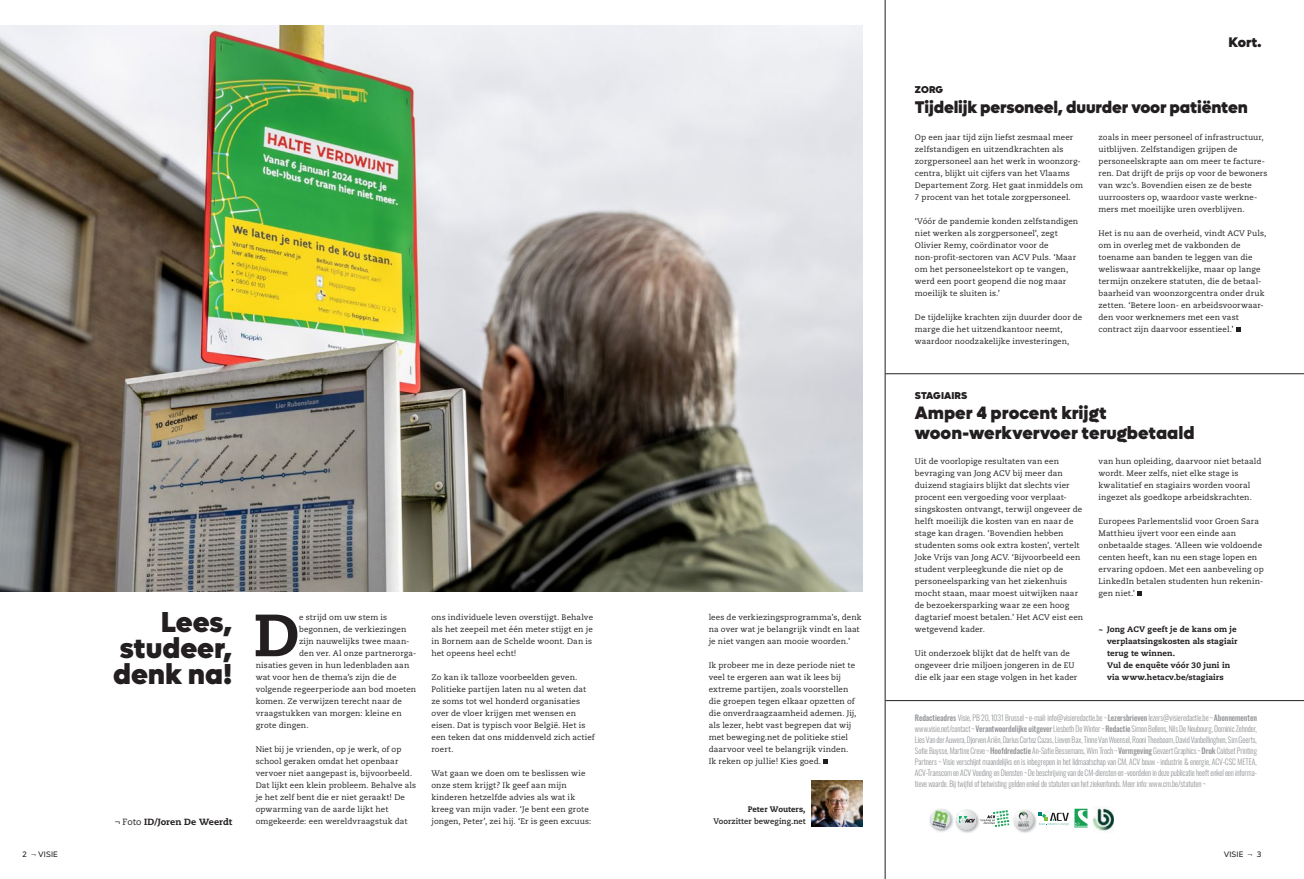
<style>
.page{position:relative;width:1304px;height:879px;background:#fff}
.page>*{position:absolute;margin:0;border:0;box-sizing:border-box;transform-origin:0 0}
.t1{font:800 59.4px "Caecilia LT Pro 85";color:#231f20}
.t2{font:900 29px/26px "Lufga";letter-spacing:-.005em;color:#231f20;text-align:justify}
.t3{font:900 18px/20px "Lufga";color:#231f20}
.t4{font:900 17px "Lufga";letter-spacing:-.01em;color:#231f20}
.t5{font:900 14px "Lufga";color:#231f20}
.t6{font:900 10px "Lufga";letter-spacing:.005em;color:#231f20}
.t7{font:800 9px "Caecilia LT Pro 85";letter-spacing:.005em;color:#231f20}
.t8{font:8px/12px "Caecilia LT Pro 55 Roman";letter-spacing:.01em;color:#231f20}
.t9{font:300 8px/11px "Oswald";letter-spacing:-.01em;color:#939598;text-align:justify;scale:.96 1}
.t10{font:800 8px/12px "Caecilia LT Pro 85";letter-spacing:.005em;color:#231f20}
.t11{font:700 8px "Caecilia LT Pro 75";letter-spacing:.01em;color:#231f20;scale:.96 1}
.t12{font:8px "Lufga";letter-spacing:.02em;color:#231f20}
.t13{font:800 8px "Caecilia LT Pro 85";letter-spacing:.005em;color:#231f20;scale:.96 1}
.s1{font-family:"Caecilia LT Pro 55 Roman";font-weight:400}
.s2{font-weight:500}
.s3{font-family:"Caecilia LT Pro 45";font-weight:300}
</style>
<div class="page">
<img style="left:0;top:26px;width:863px;height:565px">
<hr style="left:885px;top:0;width:1px;height:879px;background:#231f20">
<hr style="left:885px;top:373px;width:419px;height:1px;background:#231f20">
<hr style="left:885px;top:700px;width:419px;height:1px;background:#231f20">
<img style="left:812px;top:780px;width:50px;height:46px">
<svg style="left:1137px;top:591px;width:5px;height:5px"></svg>
<svg style="left:1236px;top:327px;width:4px;height:5px"></svg>
<svg style="left:823px;top:759px;width:5px;height:5px"></svg>
<img style="left:929px;top:809px;width:46px;height:24px">
<img style="left:930px;top:809px;width:20px;height:20px;border-radius:10px">
<img style="left:1094px;top:808px;width:20px;height:23px">
<img style="left:1013px;top:809px;width:24px;height:24px">
<img style="left:1014px;top:810px;width:20px;height:20px;border-radius:10px">
<svg style="left:956px;top:810px;width:53px;height:20px"></svg>
<svg style="left:1038px;top:808px;width:49px;height:19px"></svg>
<h3 class="t5" style="left:1228px;top:33px;width:34px">Kort.</h3>
<h2 class="t2" style="left:113px;top:609px;width:120px;text-indent:48px">Lees, studeer, denk na!</h2>
<h1 class="t1" style="left:254px;top:594px;width:47px">D</h1>
<p class="t8" style="left:299px;top:611px;width:90px">e strijd om uw stem is</p>
<p class="t8" style="left:431px;top:611px;width:163px;text-align:justify">ons individuele leven overstijgt. Behalve als het zeepeil met één meter stijgt en je in Bornem aan de Schelde woont. Dan is het opeens heel echt!</p>
<p class="t8" style="left:431px;top:671px;width:165px">Zo kan ik talloze voorbeelden geven.<br>Politieke partijen laten nu al weten dat ze soms tot wel honderd organisaties over de vloer krijgen met wensen en eisen. Dat is typisch voor België. Het is een teken dat ons middenveld zich actief roert.</p>
<p class="t8" style="left:431px;top:767px;width:159px">Wat gaan we doen om te beslissen wie onze stem krijgt? Ik geef aan mijn kinderen hetzelfde advies als wat ik kreeg van mijn vader. ‘Je bent een grote</p>
<p class="t8" style="left:299px;top:623px;width:109px">begonnen, de verkiezingen</p>
<p class="t8" style="left:299px;top:635px;width:112px">zijn nauwelijks twee maan-</p>
<p class="t8" style="left:299px;top:647px;width:119px">den ver. Al onze partnerorga-</p>
<p class="t8" style="left:256px;top:659px;width:155px">nisaties geven in hun ledenbladen aan</p>
<p class="t8" style="left:256px;top:671px;width:142px">wat voor hen de thema’s zijn die de</p>
<p class="t8" style="left:256px;top:683px;width:162px">volgende regeerperiode aan bod moeten</p>
<p class="t8" style="left:256px;top:695px;width:148px">komen. Ze verwijzen terecht naar de</p>
<p class="t8" style="left:256px;top:707px;width:147px">vraagstukken van morgen: kleine en</p>
<p class="t8" style="left:256px;top:719px;width:54px">grote dingen.</p>
<p class="t8" style="left:256px;top:743px;width:162px">Niet bij je vrienden, op je werk, of op school geraken omdat het openbaar vervoer niet aangepast is, bijvoorbeeld.<br>Dat lijkt een klein probleem. Behalve als je het zelf bent die er niet geraakt! De opwarming van de aarde lijkt het omgekeerde: een wereldvraagstuk dat</p>
<p class="t7" style="left:115px;top:815px;width:119px"><span class="s1">¬ Foto</span> ID/Joren De Weerdt</p>
<p class="t8" style="left:431px;top:815px;width:161px">jongen, Peter’, zei hij. ‘Er is geen excuus:</p>
<p class="t8" style="left:709px;top:611px;width:155px">lees de verkiezingsprogramma’s, denk na over wat je belangrijk vindt en laat je niet vangen aan mooie woorden.’</p>
<p class="t8" style="left:709px;top:659px;width:149px">Ik probeer me in deze periode niet te veel te ergeren aan wat ik lees bij extreme partijen, zoals voorstellen die groepen tegen elkaar opzetten of die onverdraagzaamheid ademen. Jij, als lezer, hebt vast begrepen dat wij met beweging.net de politieke stiel daarvoor veel te belangrijk vinden.<br>Ik reken op jullie! Kies goed.</p>
<p class="t13" style="left:748px;top:804px;width:62px">Peter Wouters,</p>
<p class="t11" style="left:714px;top:816px;width:97px">Voorzitter beweging.net</p>
<p class="t6" style="left:915px;top:83px;width:30px">ZORG</p>
<h3 class="t4" style="left:915px;top:97px;width:334px">Tijdelijk personeel, duurder voor patiënten</h3>
<p class="t8" style="left:915px;top:131px;width:170px">Op een jaar tijd zijn liefst zesmaal meer zelfstandigen en uitzendkrachten als zorgpersoneel aan het werk in woonzorg&shy;centra, blijkt uit cijfers van het Vlaams Departement Zorg. Het gaat inmiddels om 7 procent van het totale zorgpersoneel.</p>
<p class="t8" style="left:915px;top:215px;width:165px">‘Vóór de pandemie konden zelfstandigen niet werken als zorgpersoneel’, zegt Olivier Remy, coördinator voor de non-profit-sectoren van ACV Puls. ‘Maar om het personeelstekort op te vangen, werd een poort geopend die nog maar moeilijk te sluiten is.’</p>
<p class="t8" style="left:915px;top:311px;width:169px">De tijdelijke krachten zijn duurder door de marge die het uitzendkantoor neemt, waardoor noodzakelijke investeringen,</p>
<p class="t8" style="left:1099px;top:131px;width:170px">zoals in meer personeel of infrastructuur, uitblijven. Zelfstandigen grijpen de personeelskrapte aan om meer te facture&shy;ren. Dat drijft de prijs op voor de bewoners van wzc’s. Bovendien eisen ze de beste uurroosters op, waardoor vaste werkne&shy;mers met moeilijke uren overblijven.</p>
<p class="t8" style="left:1099px;top:227px;width:169px">Het is nu aan de overheid, vindt ACV Puls, om in overleg met de vakbonden de toename aan banden te leggen van die weliswaar aantrekkelijke, maar op lange termijn onzekere statuten, die de betaal&shy;baarheid van woonzorgcentra onder druk zetten. ‘Betere loon- en arbeidsvoorwaar&shy;den voor werknemers met een vast contract zijn daarvoor essentieel.’</p>
<p class="t6" style="left:915px;top:389px;width:54px">STAGIAIRS</p>
<h3 class="t3" style="left:915px;top:403px;width:281px">Amper 4 procent krijgt woon-werkvervoer terugbetaald</h3>
<p class="t8" style="left:915px;top:455px;width:170px">Uit de voorlopige resultaten van een bevraging van Jong ACV bij meer dan duizend stagiairs blijkt dat slechts vier procent een vergoeding voor verplaat&shy;singskosten ontvangt, terwijl ongeveer de helft moeilijk die kosten van en naar de stage kan dragen. ‘Bovendien hebben studenten soms ook extra kosten’, vertelt Joke Vrijs van Jong ACV. ‘Bijvoorbeeld een student verpleegkunde die niet op de personeelsparking van het ziekenhuis mocht staan, maar moest uitwijken naar de bezoekersparking waar ze een hoog dagtarief moest betalen.’ Het ACV eist een wetgevend kader.</p>
<p class="t8" style="left:915px;top:647px;width:164px">Uit onderzoek blijkt dat de helft van de ongeveer drie miljoen jongeren in de EU die elk jaar een stage volgen in het kader</p>
<p class="t8" style="left:1099px;top:455px;width:164px">van hun opleiding, daarvoor niet betaald wordt. Meer zelfs, niet elke stage is kwalitatief en stagiairs worden vooral ingezet als goedkope arbeidskrachten.</p>
<p class="t8" style="left:1099px;top:515px;width:167px">Europees Parlementslid voor Groen Sara Matthieu ijvert voor een einde aan onbetaalde stages. ‘Alleen wie voldoende centen heeft, kan nu een stage lopen en ervaring opdoen. Met een aanbeveling op LinkedIn betalen studenten hun rekenin&shy;gen niet.’</p>
<p class="t10" style="left:1107px;top:623px;width:132px;text-indent:-9px">~ Jong ACV geeft je de kans om je verplaatsingskosten als stagiair terug te winnen.<br>Vul de enquête vóór 30 juni in via www.hetacv.be/stagiairs</p>
<p class="t9" style="left:915px;top:711px;width:358px"><span class="s2">Redactieadres</span> Visie, PB 20, 1031 Brussel ¬ e-mail: info@visieredactie.be ¬ <span class="s2">Lezersbrieven</span> lezers@visieredactie.be ¬ <span class="s2">Abonnementen </span>www.visie.net/contact ¬ <span class="s2">Verantwoordelijke uitgever</span> Liesbeth De Winter ¬ <span class="s2">Redactie</span> Simon Bellens, Nils De Neubourg, Dominic Zehnder, Lies Van der Auwera, Djorven Ariën, Darius Cortez Cazas, Lieven Bax, Tinne Van Woensel, Rooni Theeboom, David Vanbellinghen, Sim Geerts, Sofie Buysse, Martine Creve ¬ <span class="s2">Hoofdredactie</span> An-Sofie Bessemans, Wim Troch ¬ <span class="s2">Vormgeving</span> Gevaert Graphics ¬ <span class="s2">Druk</span> Coldset Printing Partners ¬ Visie verschijnt maandelijks en is inbegrepen in het lidmaatschap van CM, ACV bouw - industrie &amp; energie, ACV-CSC METEA, ACV-Transcom en ACV Voeding en Diensten ¬ De beschrijving van de CM-diensten en -voordelen in deze publicatie heeft enkel een informa&shy;tieve waarde. Bij twijfel of betwisting gelden enkel de statuten van het ziekenfonds. Meer info: www.cm.be/statuten ¬</p>
<p class="t12" style="left:22px;top:849px;width:37px">2 <span class="s3">¬</span> VISIE</p>
<p class="t12" style="left:1224px;top:849px;width:39px">VISIE <span class="s3">¬</span> 3</p>
</div>
